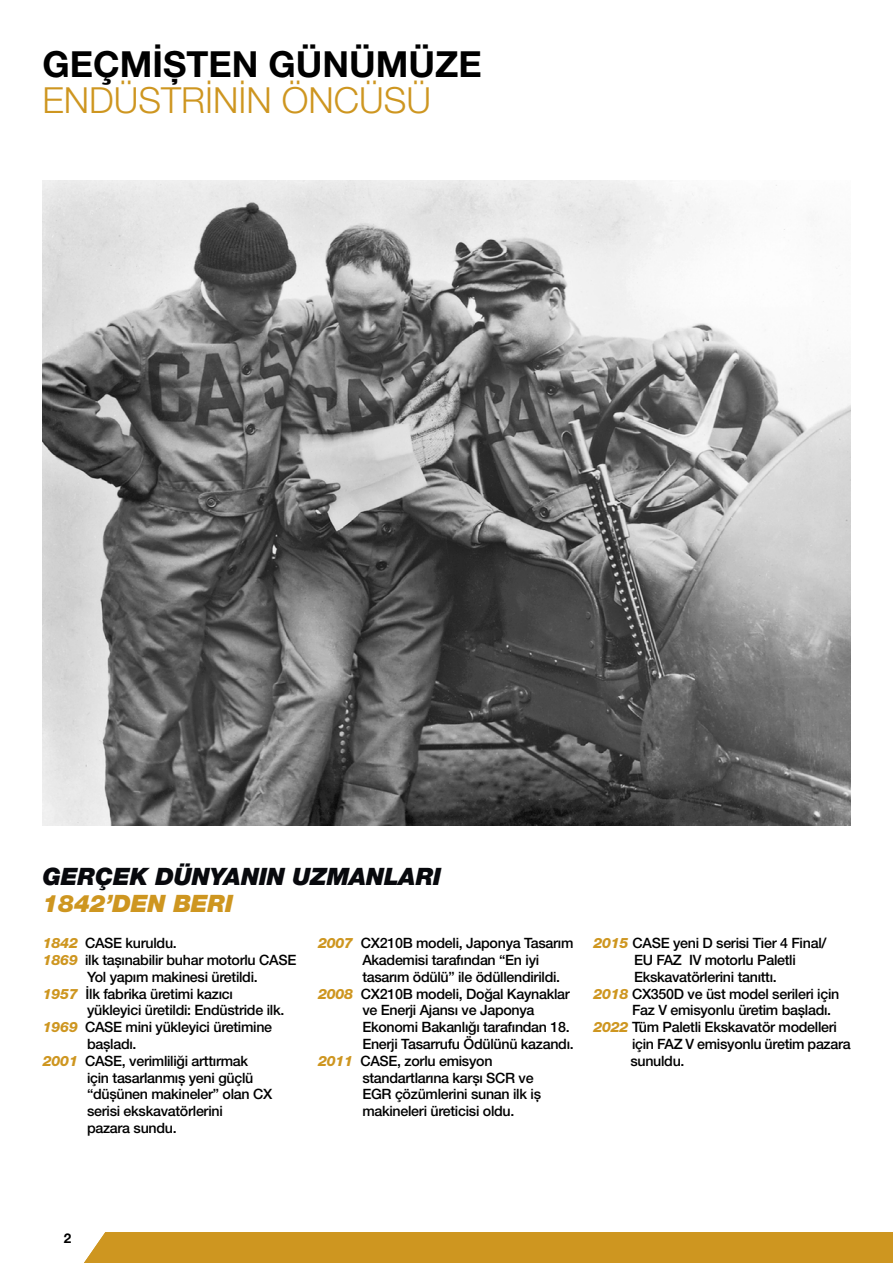
<style>
.page{position:relative;width:893px;height:1263px;background:#fff}
.page>*{position:absolute;margin:0;border:0;box-sizing:border-box;transform-origin:0 0}
.t1{font:700 36px "Helvetica Neue LT Pro";color:#000}
.t2{font:300 36px "Helvetica Neue LT Pro";color:#ce9620}
.t3{font:italic 900 24px "Helvetica Neue LT Std";letter-spacing:-.01em;color:#08090d}
.t4{font:italic 900 24px "Helvetica Neue LT Std";letter-spacing:-.01em;color:#ce9620}
.t5{font:500 14.25px "Helvetica Neue LT Pro";letter-spacing:-.02em;color:#000}
.t6{font:700 13.5px "Helvetica Neue LT Std";color:#000}
.s1{font-weight:800;font-style:italic;color:#ce9620}
</style>
<div class="page">
<img style="left:43px;top:180px;width:807px;height:645px">
<div style="left:84px;top:1232px;width:809px;height:31px;background:#ce9620"></div>
<h1 class="t1" style="left:43px;top:42px;width:441px">GEÇMİŞTEN GÜNÜMÜZE</h1>
<h1 class="t2" style="left:43px;top:78px;width:390px">ENDÜSTRİNİN ÖNCÜSÜ</h1>
<h2 class="t3" style="left:43px;top:862px;width:400px">GERÇEK DÜNYANIN UZMANLARI</h2>
<h2 class="t4" style="left:43px;top:889px;width:192px">1842’DEN BERI</h2>
<p class="t5" style="left:43px;top:935px;width:135px"><span class="s1">1842</span> CASE kuruldu.</p>
<p class="t5" style="left:43px;top:951px;width:255px"><span class="s1">1869</span> ilk taşınabilir buhar motorlu CASE</p>
<p class="t5" style="left:87px;top:968px;width:172px">Yol yapım makinesi üretildi.</p>
<p class="t5" style="left:43px;top:985px;width:191px"><span class="s1">1957</span> İlk fabrika üretimi kazıcı</p>
<p class="t5" style="left:87px;top:1002px;width:199px">yükleyici üretildi: Endüstride ilk.</p>
<p class="t5" style="left:43px;top:1019px;width:231px"><span class="s1">1969</span> CASE mini yükleyici üretimine</p>
<p class="t5" style="left:87px;top:1035px;width:51px">başladı.</p>
<p class="t5" style="left:43px;top:1052px;width:207px"><span class="s1">2001</span> CASE, verimliliği arttırmak</p>
<p class="t5" style="left:87px;top:1069px;width:168px">için tasarlanmış yeni güçlü</p>
<p class="t5" style="left:87px;top:1086px;width:187px">“düşünen makineler” olan CX</p>
<p class="t5" style="left:87px;top:1103px;width:137px">serisi ekskavatörlerini</p>
<p class="t5" style="left:87px;top:1119px;width:91px">pazara sundu.</p>
<p class="t5" style="left:318px;top:935px;width:257px"><span class="s1">2007</span> CX210B modeli, Japonya Tasarım</p>
<p class="t5" style="left:362px;top:951px;width:178px">Akademisi tarafından “En iyi</p>
<p class="t5" style="left:362px;top:968px;width:199px">tasarım ödülü” ile ödüllendirildi.</p>
<p class="t5" style="left:318px;top:985px;width:253px"><span class="s1">2008</span> CX210B modeli, Doğal Kaynaklar</p>
<p class="t5" style="left:362px;top:1002px;width:174px">ve Enerji Ajansı ve Japonya</p>
<p class="t5" style="left:362px;top:1019px;width:209px">Ekonomi Bakanlığı tarafından 18.</p>
<p class="t5" style="left:362px;top:1035px;width:213px">Enerji Tasarrufu Ödülünü kazandı.</p>
<p class="t5" style="left:318px;top:1052px;width:176px"><span class="s1">2011</span> CASE, zorlu emisyon</p>
<p class="t5" style="left:362px;top:1069px;width:173px">standartlarına karşı SCR ve</p>
<p class="t5" style="left:362px;top:1086px;width:180px">EGR çözümlerini sunan ilk iş</p>
<p class="t5" style="left:362px;top:1103px;width:154px">makineleri üreticisi oldu.</p>
<p class="t5" style="left:594px;top:935px;width:234px"><span class="s1">2015</span> CASE yeni D serisi Tier 4 Final/</p>
<p class="t5" style="left:634px;top:951px;width:163px">EU FAZ IV motorlu Paletli</p>
<p class="t5" style="left:634px;top:968px;width:144px">Ekskavatörlerini tanıttı.</p>
<p class="t5" style="left:594px;top:985px;width:247px"><span class="s1">2018</span> CX350D ve üst model serileri için</p>
<p class="t5" style="left:632px;top:1002px;width:201px">Faz V emisyonlu üretim başladı.</p>
<p class="t5" style="left:594px;top:1019px;width:245px"><span class="s1">2022</span> Tüm Paletli Ekskavatör modelleri</p>
<p class="t5" style="left:632px;top:1035px;width:220px">için FAZ V emisyonlu üretim pazara</p>
<p class="t5" style="left:630px;top:1052px;width:56px">sunuldu.</p>
<p class="t6" style="left:64px;top:1229px;width:9px">2</p>
</div>
